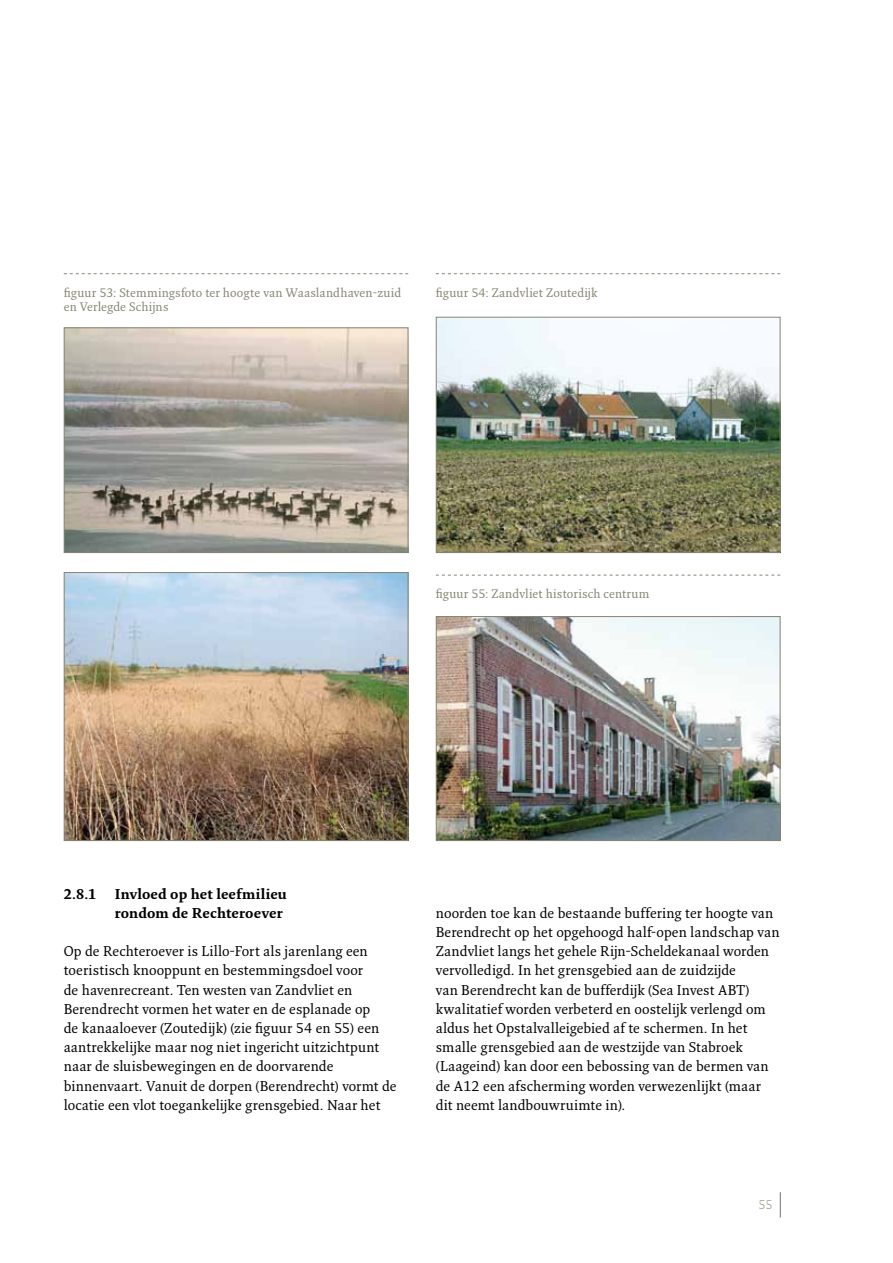
<style>
.page{position:relative;width:893px;height:1263px;background:#fff}
.page>*{position:absolute;margin:0;border:0;box-sizing:border-box;transform-origin:0 0}
.t1{font:13.8px/19.2px "Fresco Plus Std";letter-spacing:.005em;color:#000}
.t2{font:700 13.8px/19.2px "Fresco Plus Std";letter-spacing:.005em;color:#000}
.t3{font:12px/14.4px "Fresco Plus Std";letter-spacing:.015em;color:#878572}
.t4{font:300 12px "Fresco Plus Std";color:#878572}
</style>
<div class="page">
<svg style="left:780px;top:1192px;width:1px;height:25px"></svg>
<img style="left:66px;top:329px;width:340px;height:222px">
<div style="left:64px;top:327px;width:344px;height:226px;border:1px solid #878572"></div>
<img style="left:66px;top:574px;width:340px;height:265px">
<div style="left:64px;top:572px;width:344px;height:269px;border:1px solid #878572"></div>
<svg style="left:64px;top:273px;width:344px;height:1px"></svg>
<img style="left:438px;top:319px;width:340px;height:232px">
<div style="left:436px;top:317px;width:344px;height:236px;border:1px solid #878572"></div>
<img style="left:438px;top:618px;width:340px;height:221px">
<div style="left:436px;top:616px;width:344px;height:225px;border:1px solid #878572"></div>
<svg style="left:436px;top:273px;width:344px;height:1px"></svg>
<svg style="left:436px;top:575px;width:344px;height:1px"></svg>
<p class="t3" style="left:64px;top:285px;width:339px">figuur 53: Stemmingsfoto ter hoogte van Waaslandhaven-zuid en Verlegde Schijns</p>
<p class="t3" style="left:436px;top:285px;width:163px">figuur 54: Zandvliet Zoutedijk</p>
<p class="t3" style="left:436px;top:587px;width:215px">figuur 55: Zandvliet historisch centrum</p>
<p class="t2" style="left:64px;top:884px;width:34px">2.8.1</p>
<p class="t2" style="left:115px;top:884px;width:174px">Invloed op het leefmilieu rondom de Rechteroever</p>
<p class="t1" style="left:64px;top:941px;width:334px">Op de Rechteroever is Lillo-Fort als jarenlang een toeristisch knooppunt en bestemmingsdoel voor<br>de havenrecreant. Ten westen van Zandvliet en Berendrecht vormen het water en de esplanade op<br>de kanaaloever (Zoutedijk) (zie figuur 54 en 55) een aantrekkelijke maar nog niet ingericht uitzichtpunt naar de sluisbewegingen en de doorvarende binnenvaart. Vanuit de dorpen (Berendrecht) vormt de locatie een vlot toegankelijke grensgebied. Naar het</p>
<p class="t1" style="left:436px;top:903px;width:345px">noorden toe kan de bestaande buffering ter hoogte van Berendrecht op het opgehoogd half-open landschap van Zandvliet langs het gehele Rijn-Scheldekanaal worden vervolledigd. In het grensgebied aan de zuidzijde<br>van Berendrecht kan de bufferdijk (Sea Invest ABT) kwalitatief worden verbeterd en oostelijk verlengd om aldus het Opstalvalleigebied af te schermen. In het smalle grensgebied aan de westzijde van Stabroek (Laageind) kan door een bebossing van de bermen van de A12 een afscherming worden verwezenlijkt (maar dit neemt landbouwruimte in).</p>
<p class="t4" style="left:758px;top:1197px;width:15px">55</p>
</div>
